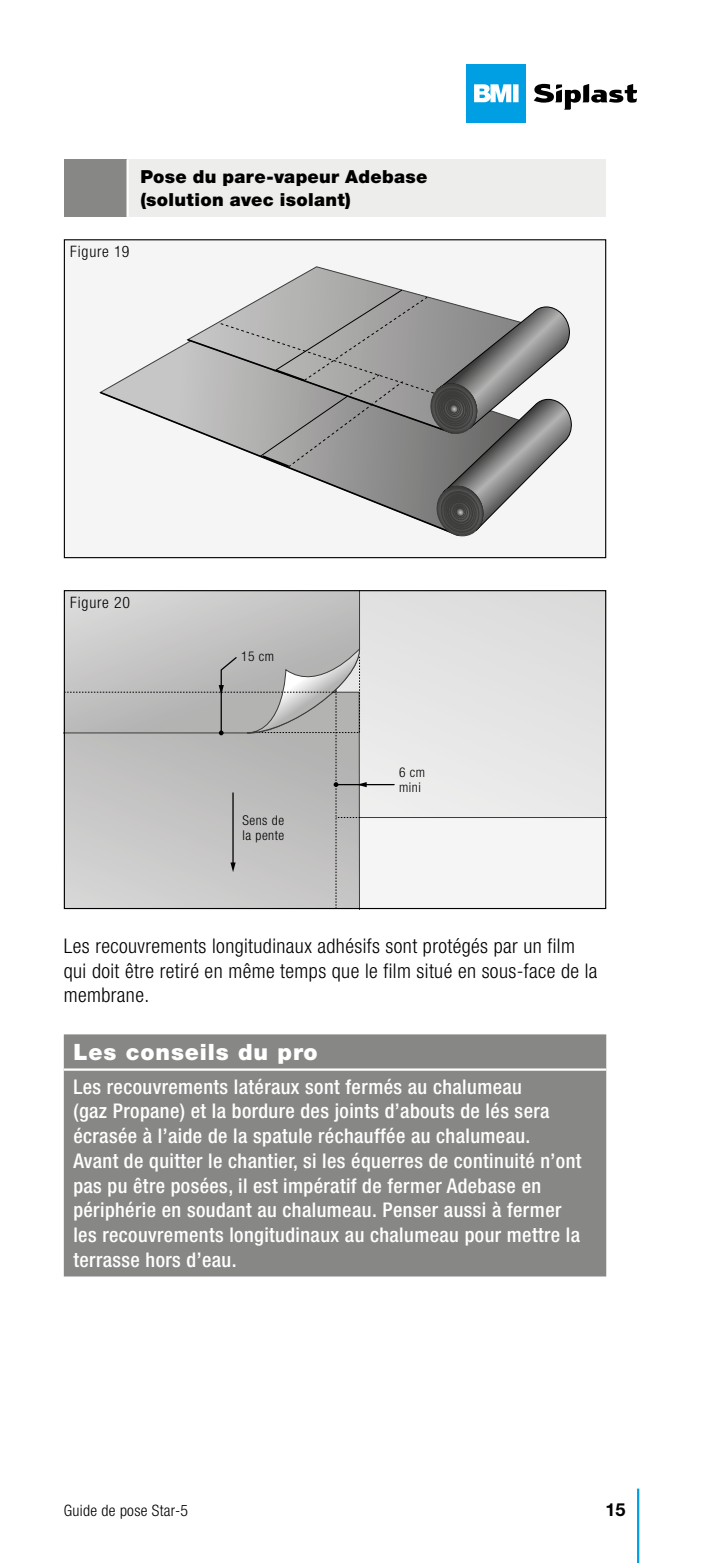
<style>
.page{position:relative;width:702px;height:1563px;background:#fff}
.page>*{position:absolute;margin:0;border:0;box-sizing:border-box;transform-origin:0 0}
.titre{font:900 22.5px "Helvetica Neue LT Std";letter-spacing:.04em;color:#fff}
.texte{font:500 condensed 20.25px/24.8px "Helvetica Neue LT Std";letter-spacing:.02em;color:#fff}
.texte-2{font:300 condensed 20.25px/24.8px "Helvetica Neue LT Std";letter-spacing:.02em;color:#000}
.titre_fiche_2{font:900 18px "Helvetica Neue LT Std";letter-spacing:.015em;color:#000}
.sous_titre_fiche_2{font:900 18px "Helvetica Neue LT Std";letter-spacing:.015em;color:#000}
.t1{font:700 18px "Helvetica Neue LT Std";color:#000}
.t2{font:300 condensed 15.75px "Helvetica Neue LT Std";letter-spacing:.02em;color:#000}
.t3{font:300 condensed 15.75px "Helvetica Neue LT Std";letter-spacing:.05em;color:#000}
.t4{font:300 condensed 13.5px/14.6px "Helvetica Neue LT Std";letter-spacing:.04em;color:#000}
</style>
<div class="page">
<hr style="left:637px;top:1488px;width:2px;height:75px;background:#009ee3">
<svg style="left:533px;top:84px;width:104px;height:26px"></svg>
<div style="left:467px;top:64px;width:58px;height:59px;background:#009ee3"></div>
<svg style="left:474px;top:84px;width:44px;height:18px"></svg>
<div style="left:64px;top:240px;width:541px;height:318px;background:#f5f5f5"></div>
<svg style="left:104px;top:343px;width:82px;height:47px"></svg>
<svg style="left:99px;top:390px;width:87px;height:38px"></svg>
<svg style="left:276px;top:266px;width:124px;height:23px"></svg>
<svg style="left:186px;top:289px;width:386px;height:248px"></svg>
<div style="left:449px;top:404px;width:9px;height:9px;border:1px solid #3c3c3a;border-radius:50%"></div>
<div style="left:64px;top:591px;width:541px;height:317px;background:#f5f5f5"></div>
<div style="left:394px;top:592px;width:210px;height:226px;background:#e4e4e4"></div>
<svg style="left:66px;top:592px;width:328px;height:315px"></svg>
<div style="left:64px;top:1034px;width:542px;height:242px;background:#878786"></div>
<hr style="left:64px;top:1068px;width:542px;height:2px;background:#fff">
<div style="left:64px;top:159px;width:64px;height:58px;background:#878786"></div>
<div style="left:128px;top:159px;width:478px;height:58px;background:#ededec"></div>
<hr style="left:126px;top:159px;width:3px;height:58px;background:#fff">
<p class="titre_fiche_2" style="left:140px;top:166px;width:288px">Pose du pare-vapeur Adebase</p>
<p class="sous_titre_fiche_2" style="left:140px;top:189px;width:212px">(solution avec isolant)</p>
<p class="t3" style="left:70px;top:242px;width:61px">Figure 19</p>
<p class="t3" style="left:70px;top:593px;width:61px">Figure 20</p>
<p class="t4" style="left:241px;top:649px;width:35px">15 cm</p>
<p class="t4" style="left:242px;top:813px;width:43px">Sens de la pente</p>
<p class="t4" style="left:399px;top:765px;width:28px">6 cm mini</p>
<p class="texte-2" style="left:64px;top:933px;width:535px">Les recouvrements longitudinaux adhésifs sont protégés par un film qui doit être retiré en même temps que le film situé en sous-face de la membrane.</p>
<p class="titre" style="left:73px;top:1038px;width:246px">Les conseils du pro</p>
<p class="texte" style="left:73px;top:1074px;width:477px">Les recouvrements latéraux sont fermés au chalumeau (gaz Propane) et la bordure des joints d’abouts de lés sera écrasée à l’aide de la spatule réchauffée au chalumeau.</p>
<p class="texte" style="left:73px;top:1148px;width:509px">Avant de quitter le chantier, si les équerres de continuité n’ont pas pu être posées, il est impératif de fermer Adebase en périphérie en soudant au chalumeau. Penser aussi à fermer les recouvrements longitudinaux au chalumeau pour mettre la terrasse hors d’eau.</p>
<p class="t2" style="left:64px;top:1501px;width:126px">Guide de pose Star-5</p>
<p class="t1" style="left:605px;top:1498px;width:22px">15</p>
</div>
